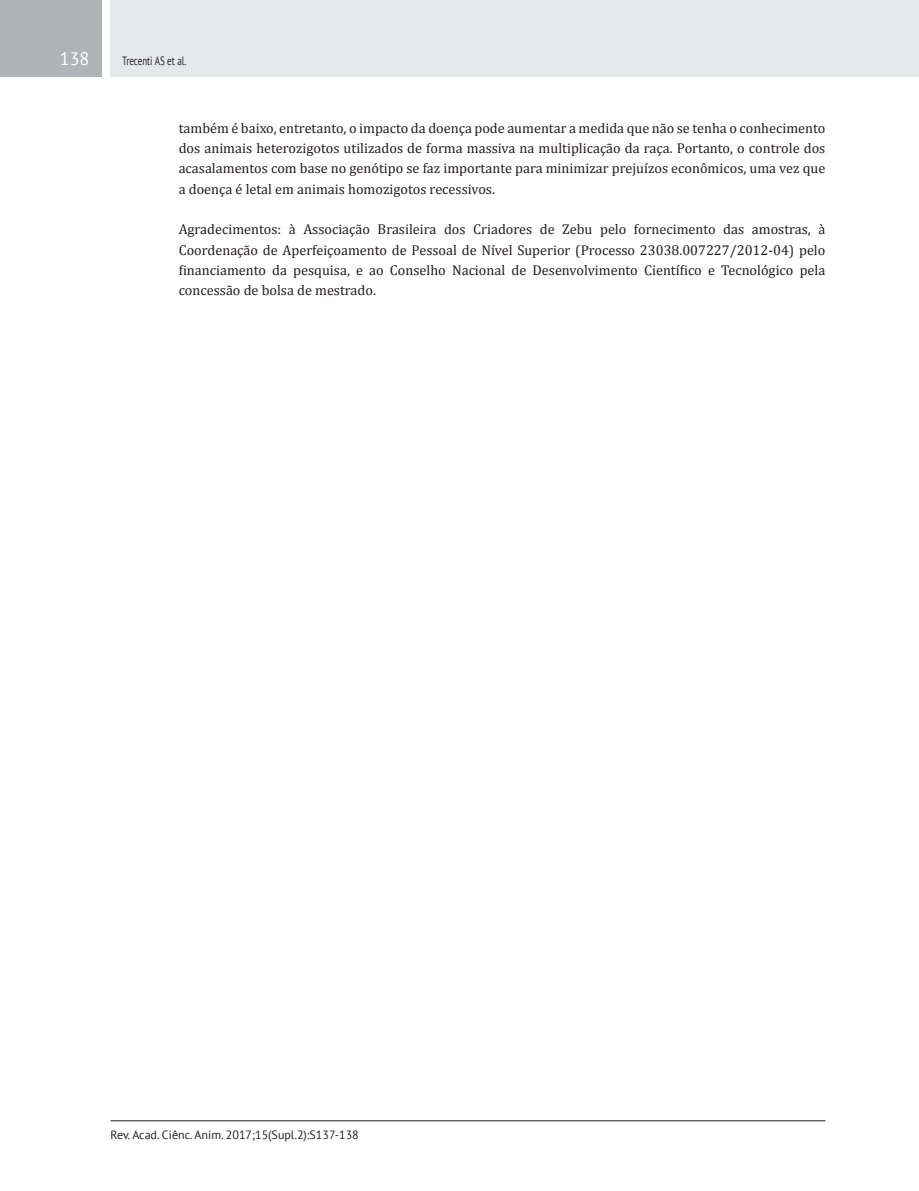
<style>
.page{position:relative;width:919px;height:1191px;background:#fff}
.page>*{position:absolute;margin:0;border:0;box-sizing:border-box;transform-origin:0 0}
.Número_de_páginas{font:18px "PT Sans";color:#fff}
.Texto_-_Resumo{font:14.25px/20.2px "Cambria";color:#231f20;text-align:justify}
.Rodapé{font:12px "PT Sans";color:#231f20}
.Cabeçalho{font:12px "PT Sans";color:#231f20;scale:.75 1}
</style>
<div class="page">
<div style="left:111px;top:0;width:807px;height:77px;background:#e6e7e9"></div>
<div style="left:0;top:0;width:102px;height:77px;background:#b2b3b7"></div>
<hr style="left:111px;top:1120px;width:714px;height:1px;background:#231f20">
<p class="Número_de_páginas" style="left:60px;top:47px;width:31px">138</p>
<p class="Cabeçalho" style="left:122px;top:53px;width:87px">Trecenti AS et al.</p>
<p class="Texto_-_Resumo" style="left:179px;top:118px;width:648px">também é baixo, entretanto, o impacto da doença pode aumentar a medida que não se tenha o conhecimento dos animais heterozigotos utilizados de forma massiva na multiplicação da raça. Portanto, o controle dos acasalamentos com base no genótipo se faz importante para minimizar prejuízos econômicos, uma vez que a doença é letal em animais homozigotos recessivos.</p>
<p class="Texto_-_Resumo" style="left:179px;top:219px;width:648px">Agradecimentos: à Associação Brasileira dos Criadores de Zebu pelo fornecimento das amostras, à Coordenação de Aperfeiçoamento de Pessoal de Nível Superior (Processo 23038.007227/2012-04) pelo financiamento da pesquisa, e ao Conselho Nacional de Desenvolvimento Científico e Tecnológico pela concessão de bolsa de mestrado.</p>
<p class="Rodapé" style="left:111px;top:1126px;width:250px">Rev. Acad. Ciênc. Anim. 2017;15(Supl.2):S137-138</p>
</div>
